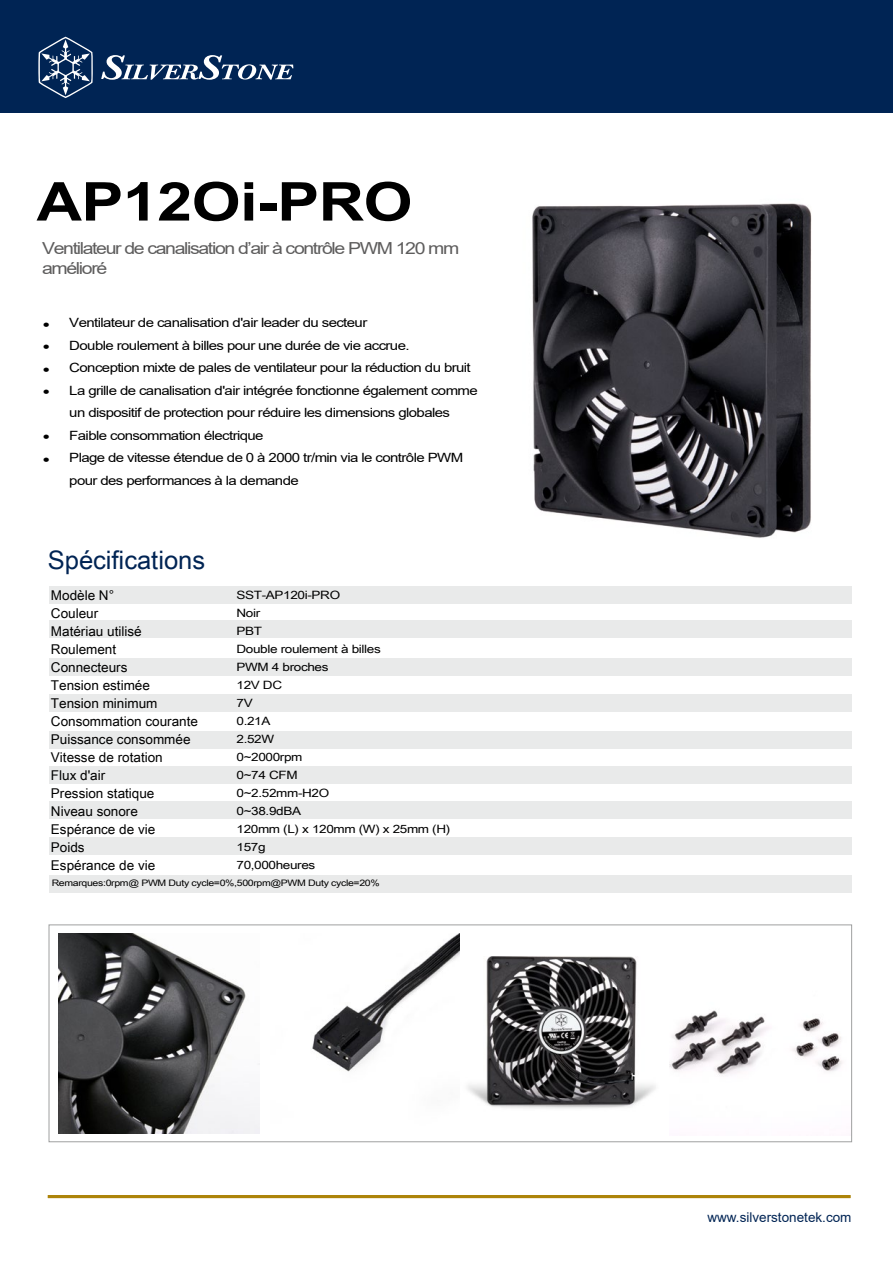
<style>
.page{position:relative;width:893px;height:1263px;background:#fff}
.page>*{position:absolute;margin:0;border:0;box-sizing:border-box;transform-origin:0 0}
.t1{font:700 53.55px "Arial";letter-spacing:-.01em;color:#000;scale:1.18 1}
.t2{font:25.5px "Arial Unicode MS";color:#002454}
.t3{font:16.65px/19.5px "Arial";letter-spacing:-.07em;color:#5e5d5d;scale:1.18 1}
.t4{font:700 15.3px/22.5px "Arial";color:#000;text-align:justify;scale:1.18 1}
.t5{font:13.5px/18px "Arial Unicode MS";color:#000}
.t6{font:13.5px "Arial";color:#002454}
.t7{font:12.75px/22.5px "Arial";letter-spacing:-.04em;color:#000;scale:1.18 1}
.t8{font:11.55px/18px "Arial Unicode MS";letter-spacing:-.025em;color:#000;scale:1.18 1}
.t9{font:8.85px "Arial Unicode MS";letter-spacing:-.03em;color:#000;scale:1.18 1}
</style>
<div class="page">
<img style="left:532px;top:203px;width:280px;height:335px">
<img style="left:312px;top:933px;width:148px;height:139px">
<img style="left:58px;top:933px;width:201px;height:201px">
<img style="left:468px;top:956px;width:188px;height:153px">
<img style="left:670px;top:1010px;width:172px;height:66px">
<div style="left:49px;top:925px;width:803px;height:217px;border:1px solid #9fa0a0"></div>
<div style="left:0;top:0;width:893px;height:112px;background:#002454"></div>
<svg style="left:38px;top:37px;width:55px;height:61px"></svg>
<svg style="left:101px;top:55px;width:192px;height:25px"></svg>
<hr style="left:48px;top:1195px;width:802px;height:3px;background:#ad840a">
<div style="left:49px;top:586px;width:802px;height:17px;background:#e9eaea"></div>
<div style="left:49px;top:621px;width:802px;height:17px;background:#e9eaea"></div>
<div style="left:49px;top:658px;width:802px;height:17px;background:#e9eaea"></div>
<div style="left:49px;top:694px;width:802px;height:18px;background:#e9eaea"></div>
<div style="left:49px;top:731px;width:802px;height:17px;background:#e9eaea"></div>
<div style="left:49px;top:766px;width:802px;height:17px;background:#e9eaea"></div>
<div style="left:49px;top:801px;width:802px;height:17px;background:#e9eaea"></div>
<div style="left:49px;top:837px;width:802px;height:17px;background:#e9eaea"></div>
<div style="left:49px;top:875px;width:802px;height:17px;background:#e9eaea"></div>
<h1 class="t1" style="left:37px;top:164px;width:320px">AP12Oi-PRO</h1>
<h3 class="t3" style="left:42px;top:239px;width:355px">Ventilateur de canalisation d’air à contrôle PWM 120 mm amélioré</h3>
<p class="t4" style="left:43px;top:313px;width:7px">• • • •</p>
<p class="t4" style="left:43px;top:426px;width:7px">• •</p>
<p class="t7" style="left:69px;top:311px;width:348px">Ventilateur de canalisation d'air leader du secteur<br>Double roulement à billes pour une durée de vie accrue.<br>Conception mixte de pales de ventilateur pour la réduction du bruit La grille de canalisation d'air intégrée fonctionne également comme un dispositif de protection pour réduire les dimensions globales Faible consommation électrique<br>Plage de vitesse étendue de 0 à 2000 tr/min via le contrôle PWM pour des performances à la demande</p>
<h2 class="t2" style="left:48px;top:541px;width:159px">Spécifications</h2>
<p class="t5" style="left:51px;top:586px;width:149px">Modèle N°<br>Couleur<br>Matériau utilisé<br>Roulement<br>Connecteurs<br>Tension estimée<br>Tension minimum<br>Consommation courante<br>Puissance consommée<br>Vitesse de rotation<br>Flux d'air<br>Pression statique<br>Niveau sonore<br>Espérance de vie<br>Poids<br>Espérance de vie</p>
<p class="t8" style="left:237px;top:586px;width:183px">SST-AP120i-PRO<br>Noir<br>PBT<br>Double roulement à billes<br>PWM 4 broches<br>12V DC<br>7V<br>0.21A<br>2.52W<br>0~2000rpm<br>0~74 CFM<br>0~2.52mm-H2O<br>0~38.9dBA<br>120mm (L) x 120mm (W) x 25mm (H)<br>157g<br>70,000heures</p>
<p class="t9" style="left:52px;top:876px;width:280px">Remarques:0rpm@ PWM Duty cycle=0%,500rpm@PWM Duty cycle=20%</p>
<p class="t6" style="left:707px;top:1208px;width:146px">www.silverstonetek.com</p>
</div>
